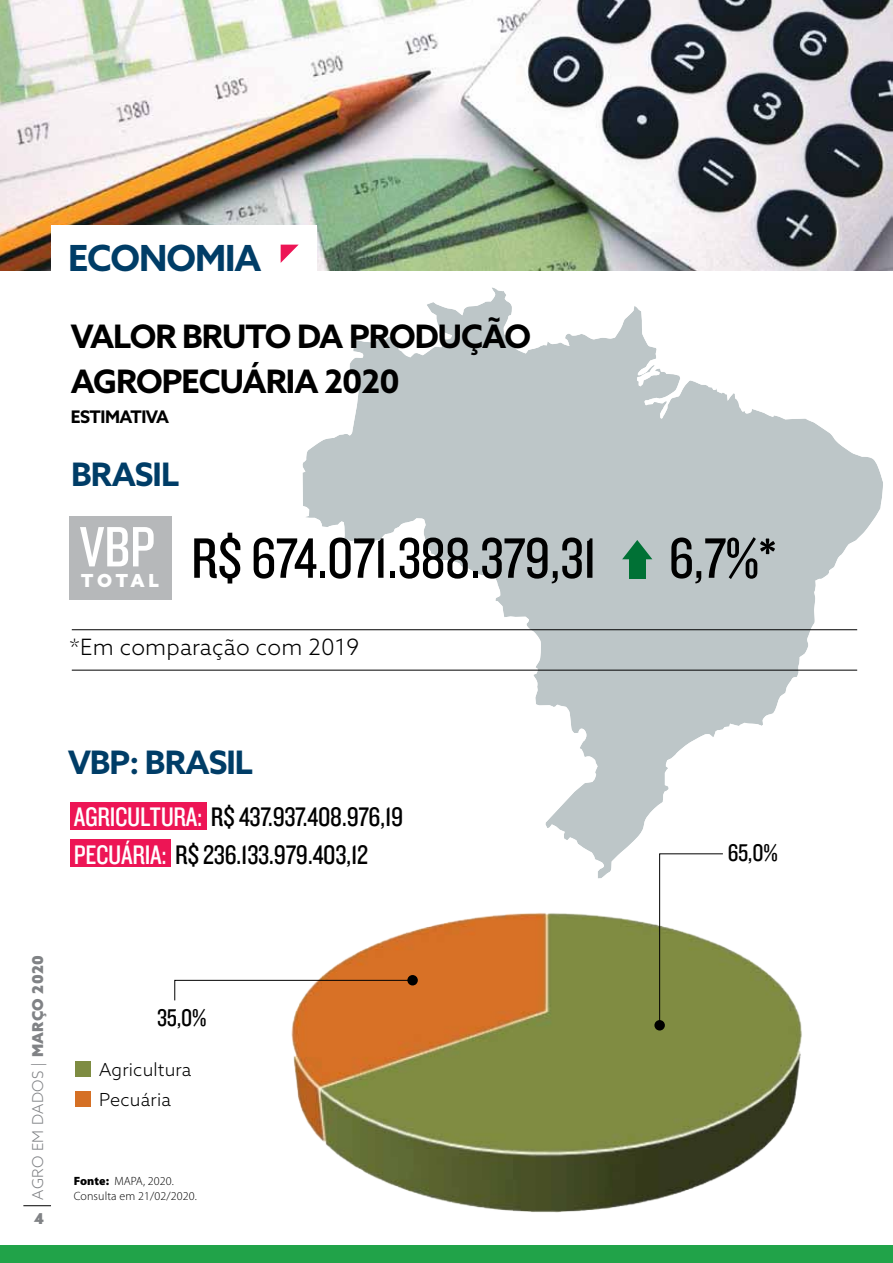
<style>
.page{position:relative;width:893px;height:1263px;background:#fff}
.page>*{position:absolute;margin:0;border:0;box-sizing:border-box;transform-origin:0 0}
.t1{font:59.1px "Knockout HTF29 Junior Liteweight";letter-spacing:-.01em;color:#000}
.t2{font:700 36px "Azo Sans";color:#003d67}
.t3{font:700 32.4px/45px "Azo Sans";letter-spacing:-.03em;color:#000}
.t4{font:700 32.4px "Azo Sans";letter-spacing:-.03em;color:#003d67}
.t5{font:27.9px/37.5px "Knockout HTF29 Junior Liteweight";letter-spacing:-.01em;color:#000}
.t6{font:25.05px "Knockout HTF29 Junior Liteweight";color:#000}
.t7{font:300 22.5px "Azo Sans";letter-spacing:.01em;color:#000}
.t8{font:300 18px/30px "Azo Sans";letter-spacing:.01em;color:#000}
.t9{font:900 18px "Azo Sans";letter-spacing:.2em;color:#fff}
.t10{font:700 17.4px "Azo Sans";color:#000}
.t11{font:300 15px "Azo Sans";letter-spacing:.025em;color:#808285}
.t12{font:900 15px "Azo Sans";color:#808285}
.t13{font:300 12px/15.6px "Myriad Pro";letter-spacing:.01em;color:#000}
.s1{color:#fff}
.s2{font-weight:900}
</style>
<div class="page">
<svg style="left:23px;top:1205px;width:28px;height:1px"></svg>
<div style="left:0;top:1245px;width:893px;height:18px;background:#21a349"></div>
<div style="left:70px;top:802px;width:137px;height:28px;background:#ed1555"></div>
<div style="left:70px;top:839px;width:100px;height:27px;background:#ed1555"></div>
<svg style="left:301px;top:287px;width:341px;height:383px"></svg>
<svg style="left:507px;top:320px;width:376px;height:407px;fill:#bdc6c8"></svg>
<div style="left:69px;top:516px;width:103px;height:83px;background:#b6b8ba"></div>
<svg style="left:622px;top:540px;width:30px;height:19px"></svg>
<div style="left:629px;top:558px;width:16px;height:20px;background:#007135"></div>
<img style="left:0;top:0;width:893px;height:270px">
<div style="left:51px;top:225px;width:265px;height:62px;background:#fff"></div>
<svg style="left:281px;top:245px;width:18px;height:18px"></svg>
<hr style="left:72px;top:670px;width:785px;height:1px;background:#000">
<hr style="left:72px;top:629px;width:785px;height:1px;background:#000">
<img style="left:291px;top:913px;width:511px;height:300px">
<div style="left:75px;top:1061px;width:16px;height:15px;background:#7e8c42"></div>
<div style="left:75px;top:1091px;width:16px;height:16px;background:#d57025"></div>
<svg style="left:174px;top:979px;width:237px;height:22px"></svg>
<div style="left:407px;top:975px;width:11px;height:10px;background:#000;border-radius:50%"></div>
<div style="left:654px;top:1020px;width:11px;height:10px;background:#000;border-radius:50%"></div>
<svg style="left:534px;top:682px;width:190px;height:341px"></svg>
<p class="t2" style="left:68px;top:234px;width:24px">ECO</p>
<p class="t2" style="left:139px;top:234px;width:52px">NOMIA</p>
<p class="t3" style="left:71px;top:313px;width:462px">VALOR BRUTO DA PRODUÇÃO<br>AGROPECUÁRIA 2020</p>
<p class="t10" style="left:71px;top:405px;width:81px">ESTIMATIVA</p>
<p class="t4" style="left:71px;top:452px;width:109px">BRASIL</p>
<h1 class="t1" style="left:79px;top:528px;width:699px"><sup>VBP</sup> R$ 674.071.388.379,31 6,7%*</h1>
<p class="t9" style="left:81px;top:568px;width:79px">total</p>
<p class="t7" style="left:69px;top:633px;width:291px">*Em comparação com 2019</p>
<p class="t4" style="left:68px;top:741px;width:96px">VBP: BRASIL</p>
<p class="t5" style="left:74px;top:799px;width:331px"><span class="s1">AGRICULTURA:</span> R$ 437.937.408.976,19<br><span class="s1">PECUÁRIA:</span> R$ 236.133.979.403,12</p>
<p class="t11" style="left:28px;top:1199px;width:246px;rotate:-90deg">AGRO EM DADOS | <span class="s2">março 2020</span></p>
<p class="t12" style="left:34px;top:1208px;width:12px">4</p>
<p class="t6" style="left:157px;top:1005px;width:51px">35,0%</p>
<p class="t8" style="left:99px;top:1054px;width:94px">Agricultura<br>Pecuária</p>
<p class="t13" style="left:74px;top:1173px;width:125px"><span class="s2">Fonte:</span> MAPA, 2020.<br>Consulta em 21/02/2020.</p>
<p class="t6" style="left:728px;top:839px;width:51px">65,0%</p>
</div>
